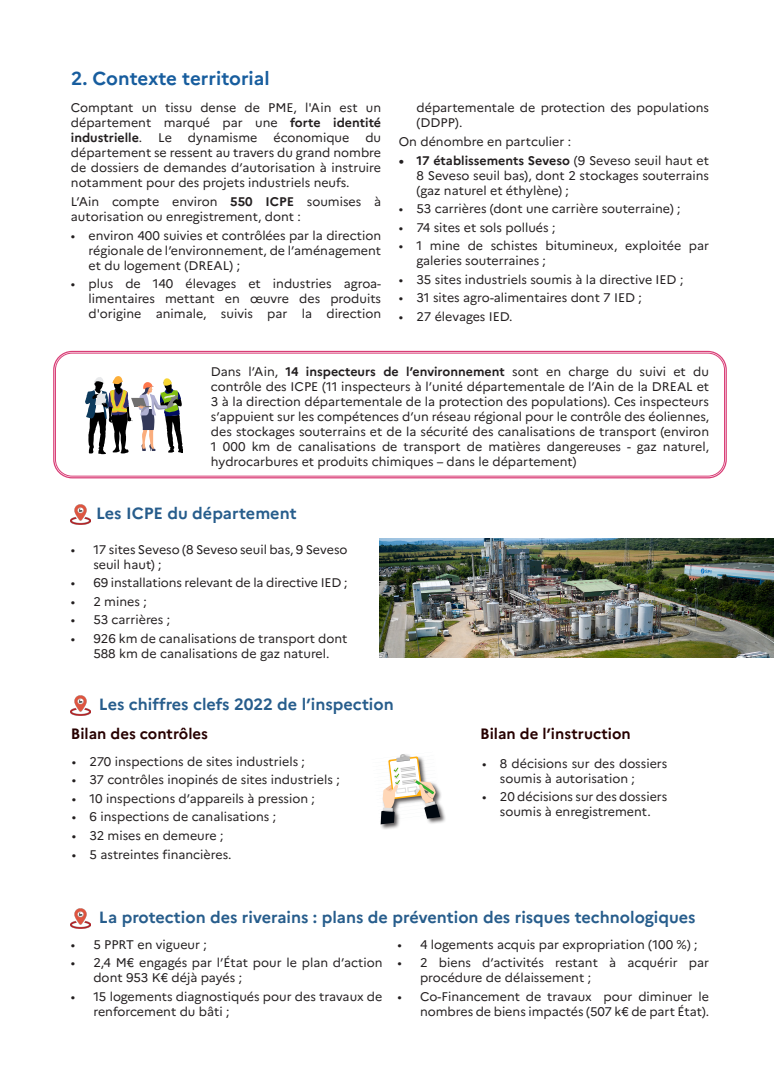
<style>
.page{position:relative;width:780px;height:1088px;background:#fff}
.page>*{position:absolute;margin:0;border:0;box-sizing:border-box;transform-origin:0 0}
.t1{font:700 18.75px "Marianne";color:#175d9e}
.Style_de_paragraphe_1{font:700 16.25px "Marianne";color:#275d8c}
.t2{font:700 15px "Marianne";color:#270000}
.t3{font:12.5px/15px "Marianne";color:#231f20}
.s1{font-weight:700}
</style>
<div class="page">
<img style="left:379px;top:539px;width:394px;height:119px">
<img style="left:85px;top:376px;width:97px;height:78px">
<div style="left:53px;top:351px;width:673px;height:127px;border:1px solid #d93d76;border-radius:18px"></div>
<div style="left:55px;top:353px;width:669px;height:123px;border:1px solid #d93d76;border-radius:17px"></div>
<div style="left:372px;top:751px;width:74px;height:79px;background:#231f20;opacity:.75"></div>
<svg style="left:372px;top:751px;width:69px;height:73px"></svg>
<img style="left:70px;top:504px;width:20px;height:21px">
<img style="left:70px;top:695px;width:20px;height:20px">
<img style="left:70px;top:908px;width:20px;height:20px">
<p class="t1" style="left:71px;top:64px;width:200px">2. Contexte territorial</p>
<p class="t3" style="left:71px;top:99px;width:312px;text-align:justify">Comptant un tissu dense de PME, l'Ain est un département marqué par une <span class="s1">forte identité industrielle</span>.</p>
<p class="t3" style="left:158px;top:129px;width:15px">Le</p>
<p class="t3" style="left:188px;top:129px;width:71px">dynamisme</p>
<p class="t3" style="left:273px;top:129px;width:77px">économique</p>
<p class="t3" style="left:71px;top:129px;width:312px;text-align:justify;text-indent:294px">du département se ressent au travers du grand nombre de dossiers de demandes d’autorisation à instruire notamment pour des projets industriels neufs.</p>
<p class="t3" style="left:71px;top:193px;width:312px">L’Ain compte environ <span class="s1">550 ICPE</span> soumises à autorisation ou enregistrement, dont :</p>
<p class="t3" style="left:89px;top:227px;width:294px;text-align:justify;text-indent:-18px">• environ 400 suivies et contrôlées par la direction régionale de l’environnement, de l’aménagement et du logement (DREAL) ;</p>
<p class="t3" style="left:89px;top:275px;width:294px;text-align:justify;text-indent:-18px">• plus de 140 élevages et industries agroa&shy;limentaires mettant en œuvre des produits d'origine animale, suivis par la direction</p>
<p class="t3" style="left:416px;top:99px;width:294px">départementale de protection des populations (DDPP).</p>
<p class="t3" style="left:399px;top:133px;width:174px">On dénombre en partculier :</p>
<p class="t3" style="left:416px;top:152px;width:294px;text-align:justify;text-indent:-18px"><span class="s1">• 17 établissements Seveso</span> (9 Seveso seuil haut et 8 Seveso seuil bas), dont 2 stockages souterrains (gaz naturel et éthylène) ;</p>
<p class="t3" style="left:399px;top:200px;width:283px">• 53 carrières (dont une carrière souterraine) ;</p>
<p class="t3" style="left:399px;top:219px;width:158px">• 74 sites et sols pollués ;</p>
<p class="t3" style="left:416px;top:237px;width:294px;text-indent:-18px">• 1 mine de schistes bitumineux, exploitée par galeries souterraines ;</p>
<p class="t3" style="left:399px;top:271px;width:286px">• 35 sites industriels soumis à la directive IED ;</p>
<p class="t3" style="left:399px;top:289px;width:244px">• 31 sites agro-alimentaires dont 7 IED ;</p>
<p class="t3" style="left:399px;top:308px;width:115px">• 27 élevages IED.</p>
<p class="t3" style="left:211px;top:363px;width:499px;text-align:justify">Dans l’Ain, <span class="s1">14 inspecteurs de l’environnement</span> sont en charge du suivi et du contrôle des ICPE (11 inspecteurs à l’unité départementale de l’Ain de la DREAL et 3 à la direction départementale de la protection des populations). Ces inspecteurs s’appuient sur les compétences d’un réseau régional pour le contrôle des éoliennes, des stockages souterrains et de la sécurité des canalisations de transport (environ 1 000 km de canalisations de transport de matières dangereuses - gaz naturel, hydrocarbures et produits chimiques – dans le département)</p>
<p class="Style_de_paragraphe_1" style="left:96px;top:501px;width:202px">Les ICPE du département</p>
<p class="t3" style="left:93px;top:540px;width:255px;text-indent:-22px">• 17 sites Seveso (8 Seveso seuil bas, 9 Seveso seuil haut) ;</p>
<p class="t3" style="left:71px;top:574px;width:278px">• 69 installations relevant de la directive IED ;</p>
<p class="t3" style="left:71px;top:593px;width:77px">• 2 mines ;</p>
<p class="t3" style="left:71px;top:611px;width:101px">• 53 carrières ;</p>
<p class="t3" style="left:71px;top:630px;width:278px;text-align:center">• 926 km de canalisations de transport dont<br>588 km de canalisations de gaz naturel.</p>
<p class="Style_de_paragraphe_1" style="left:99px;top:692px;width:296px">Les chiffres clefs 2022 de l’inspection</p>
<p class="t2" style="left:71px;top:722px;width:138px">Bilan des contrôles</p>
<p class="t2" style="left:480px;top:722px;width:152px">Bilan de l’instruction</p>
<p class="t3" style="left:72px;top:753px;width:235px">• 270 inspections de sites industriels ;</p>
<p class="t3" style="left:72px;top:771px;width:269px">• 37 contrôles inopinés de sites industriels ;</p>
<p class="t3" style="left:72px;top:790px;width:244px">• 10 inspections d’appareils à pression ;</p>
<p class="t3" style="left:72px;top:808px;width:206px">• 6 inspections de canalisations ;</p>
<p class="t3" style="left:72px;top:827px;width:153px">• 32 mises en demeure ;</p>
<p class="t3" style="left:72px;top:845px;width:161px">• 5 astreintes financières.</p>
<p class="t3" style="left:500px;top:755px;width:169px;text-indent:-18px">• 8 décisions sur des dossiers soumis à autorisation ;</p>
<p class="t3" style="left:482px;top:788px;width:187px;text-align:center">• 20 décisions sur des dossiers soumis à enregistrement.</p>
<p class="Style_de_paragraphe_1" style="left:99px;top:904px;width:598px">La protection des riverains : plans de prévention des risques technologiques</p>
<p class="t3" style="left:71px;top:936px;width:137px">• 5 PPRT en vigueur ;</p>
<p class="t3" style="left:93px;top:954px;width:290px;text-indent:-22px">• 2,4 M€ engagés par l’État pour le plan d’action dont 953 K€ déjà payés ;</p>
<p class="t3" style="left:93px;top:988px;width:290px;text-indent:-22px">• 15 logements diagnostiqués pour des travaux de renforcement du bâti ;</p>
<p class="t3" style="left:397px;top:936px;width:302px">• 4 logements acquis par expropriation (100 %) ;</p>
<p class="t3" style="left:420px;top:954px;width:290px;text-indent:-22px">• 2 biens d’activités restant à acquérir par procédure de délaissement ;</p>
<p class="t3" style="left:397px;top:988px;width:313px;text-align:right">• Co-Financement de travaux pour diminuer le nombres de biens impactés (507 k€ de part État).</p>
</div>
